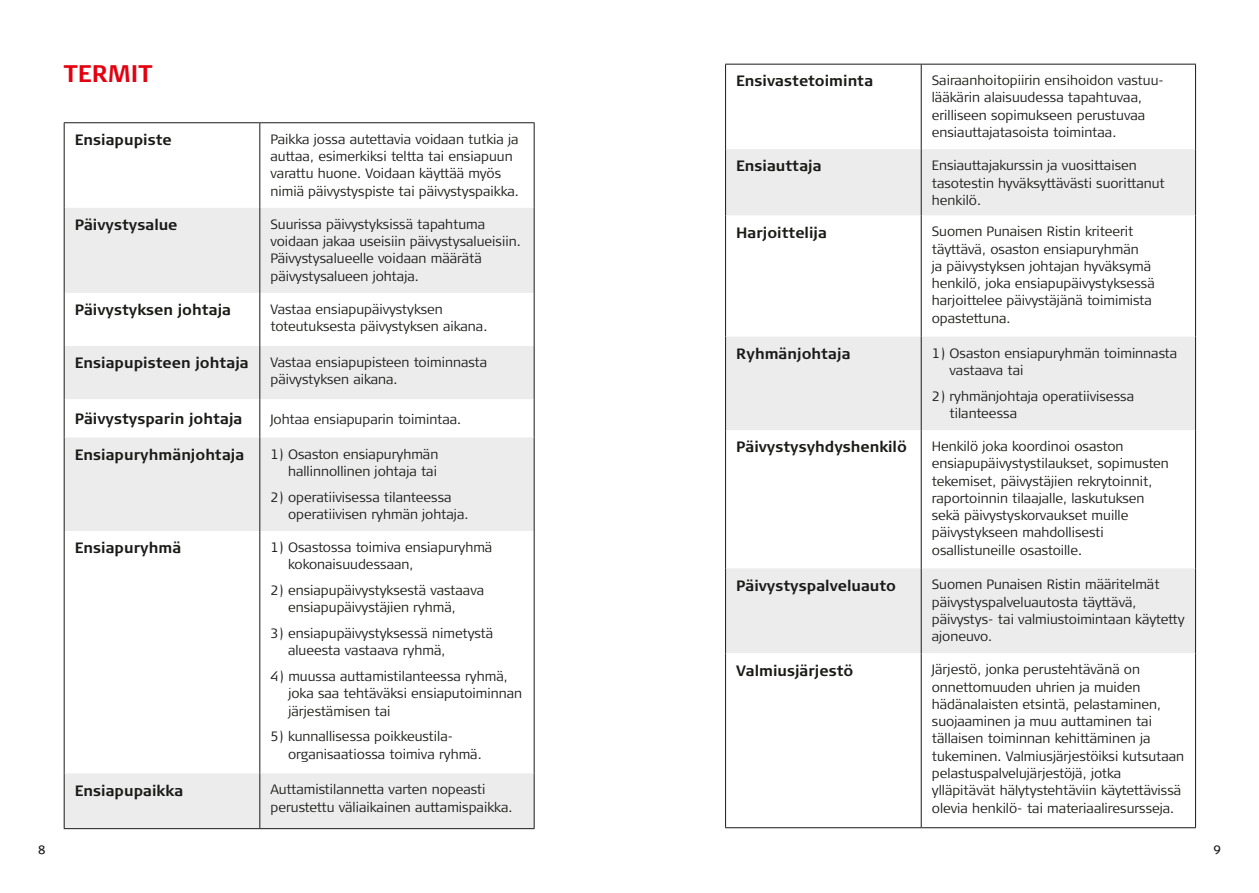
<style>
.page{position:relative;width:1259px;height:893px;background:#fff}
.page>*{position:absolute;margin:0;border:0;box-sizing:border-box;transform-origin:0 0}
.t1{font:700 24px "Signa Column";color:#e3000f}
.t2{font:700 15px "Signa Column";color:#1a1a18}
.t3{font:300 13.5px/17.2px "Signa Column";color:#1a1a18}
.t4{font:12px "Signa OT";color:#1a1a18}
</style>
<div class="page">
<svg style="left:65px;top:208px;width:469px;height:620px"></svg>
<hr style="left:259px;top:123px;width:1px;height:85px;background:#1a1a18">
<hr style="left:259px;top:208px;width:1px;height:85px;background:#1a1a18">
<hr style="left:259px;top:293px;width:1px;height:53px;background:#1a1a18">
<hr style="left:259px;top:346px;width:1px;height:53px;background:#1a1a18">
<hr style="left:259px;top:399px;width:1px;height:38px;background:#1a1a18">
<hr style="left:259px;top:437px;width:1px;height:94px;background:#1a1a18">
<hr style="left:259px;top:531px;width:1px;height:242px;background:#1a1a18">
<hr style="left:259px;top:773px;width:1px;height:55px;background:#1a1a18">
<hr style="left:64px;top:122px;width:196px;height:1px;background:#1a1a18">
<hr style="left:64px;top:123px;width:1px;height:85px;background:#1a1a18">
<hr style="left:260px;top:122px;width:274px;height:1px;background:#1a1a18">
<hr style="left:534px;top:123px;width:1px;height:85px;background:#1a1a18">
<hr style="left:64px;top:208px;width:1px;height:85px;background:#1a1a18">
<hr style="left:534px;top:208px;width:1px;height:85px;background:#1a1a18">
<hr style="left:64px;top:293px;width:1px;height:53px;background:#1a1a18">
<hr style="left:534px;top:293px;width:1px;height:53px;background:#1a1a18">
<hr style="left:64px;top:346px;width:1px;height:53px;background:#1a1a18">
<hr style="left:534px;top:346px;width:1px;height:53px;background:#1a1a18">
<hr style="left:64px;top:399px;width:1px;height:38px;background:#1a1a18">
<hr style="left:534px;top:399px;width:1px;height:38px;background:#1a1a18">
<hr style="left:64px;top:437px;width:1px;height:94px;background:#1a1a18">
<hr style="left:534px;top:437px;width:1px;height:94px;background:#1a1a18">
<hr style="left:64px;top:531px;width:1px;height:242px;background:#1a1a18">
<hr style="left:534px;top:531px;width:1px;height:242px;background:#1a1a18">
<hr style="left:64px;top:773px;width:1px;height:55px;background:#1a1a18">
<hr style="left:534px;top:773px;width:1px;height:55px;background:#1a1a18">
<hr style="left:64px;top:828px;width:196px;height:1px;background:#1a1a18">
<hr style="left:260px;top:828px;width:274px;height:1px;background:#1a1a18">
<svg style="left:726px;top:149px;width:469px;height:504px"></svg>
<svg style="left:726px;top:653px;width:195px;height:174px"></svg>
<hr style="left:921px;top:65px;width:1px;height:84px;background:#1a1a18">
<hr style="left:921px;top:149px;width:1px;height:66px;background:#1a1a18">
<hr style="left:921px;top:215px;width:1px;height:122px;background:#1a1a18">
<hr style="left:921px;top:337px;width:1px;height:93px;background:#1a1a18">
<hr style="left:921px;top:430px;width:1px;height:138px;background:#1a1a18">
<hr style="left:921px;top:568px;width:1px;height:85px;background:#1a1a18">
<hr style="left:921px;top:653px;width:1px;height:174px;background:#1a1a18">
<hr style="left:725px;top:653px;width:1px;height:174px;background:#1a1a18">
<hr style="left:725px;top:827px;width:196px;height:1px;background:#1a1a18">
<hr style="left:1195px;top:653px;width:1px;height:174px;background:#1a1a18">
<hr style="left:921px;top:827px;width:275px;height:1px;background:#1a1a18">
<hr style="left:725px;top:65px;width:1px;height:84px;background:#1a1a18">
<hr style="left:1195px;top:65px;width:1px;height:84px;background:#1a1a18">
<hr style="left:725px;top:149px;width:1px;height:66px;background:#1a1a18">
<hr style="left:1195px;top:149px;width:1px;height:66px;background:#1a1a18">
<hr style="left:725px;top:215px;width:1px;height:122px;background:#1a1a18">
<hr style="left:1195px;top:215px;width:1px;height:122px;background:#1a1a18">
<hr style="left:725px;top:337px;width:1px;height:93px;background:#1a1a18">
<hr style="left:1195px;top:337px;width:1px;height:93px;background:#1a1a18">
<hr style="left:725px;top:430px;width:1px;height:138px;background:#1a1a18">
<hr style="left:1195px;top:430px;width:1px;height:138px;background:#1a1a18">
<hr style="left:725px;top:568px;width:1px;height:85px;background:#1a1a18">
<hr style="left:1195px;top:568px;width:1px;height:85px;background:#1a1a18">
<hr style="left:725px;top:64px;width:196px;height:1px;background:#1a1a18">
<hr style="left:921px;top:64px;width:275px;height:1px;background:#1a1a18">
<h1 class="t1" style="left:64px;top:60px;width:90px">TERMIT</h1>
<p class="t2" style="left:75px;top:131px;width:98px">Ensiapupiste</p>
<p class="t3" style="left:270px;top:131px;width:250px">Paikka jossa autettavia voidaan tutkia ja auttaa, esimerkiksi teltta tai ensiapuun varattu huone. Voidaan käyttää myös nimiä päivystyspiste tai päivystyspaikka.</p>
<p class="t2" style="left:75px;top:216px;width:104px">Päivystysalue</p>
<p class="t3" style="left:270px;top:216px;width:252px">Suurissa päivystyksissä tapahtuma voidaan jakaa useisiin päivystysalueisiin.<br>Päivystysalueelle voidaan määrätä päivystysalueen johtaja.</p>
<p class="t2" style="left:75px;top:301px;width:158px">Päivystyksen johtaja</p>
<p class="t3" style="left:270px;top:301px;width:218px">Vastaa ensiapupäivystyksen toteutuksesta päivystyksen aikana.</p>
<p class="t2" style="left:75px;top:354px;width:176px">Ensiapupisteen johtaja</p>
<p class="t3" style="left:270px;top:354px;width:218px">Vastaa ensiapupisteen toiminnasta päivystyksen aikana.</p>
<p class="t2" style="left:75px;top:410px;width:169px">Päivystysparin johtaja</p>
<p class="t3" style="left:270px;top:410px;width:192px">Johtaa ensiapuparin toimintaa.</p>
<p class="t2" style="left:75px;top:446px;width:171px">Ensiapuryhmänjohtaja</p>
<p class="t3" style="left:270px;top:445px;width:169px;text-align:right">1) Osaston ensiapuryhmän hallinnollinen johtaja tai</p>
<p class="t3" style="left:288px;top:488px;width:182px;text-indent:-18px">2) operatiivisessa tilanteessa operatiivisen ryhmän johtaja.</p>
<p class="t2" style="left:75px;top:539px;width:108px">Ensiapuryhmä</p>
<p class="t3" style="left:288px;top:539px;width:206px;text-indent:-18px">1) Osastossa toimiva ensiapuryhmä kokonaisuudessaan,</p>
<p class="t3" style="left:288px;top:582px;width:198px;text-indent:-18px">2) ensiapupäivystyksestä vastaava ensiapupäivystäjien ryhmä,</p>
<p class="t3" style="left:288px;top:625px;width:207px;text-indent:-18px">3) ensiapupäivystyksessä nimetystä alueesta vastaava ryhmä,</p>
<p class="t3" style="left:288px;top:668px;width:235px;text-indent:-18px">4) muussa auttamistilanteessa ryhmä, joka saa tehtäväksi ensiaputoiminnan järjestämisen tai</p>
<p class="t3" style="left:288px;top:728px;width:195px;text-indent:-18px">5) kunnallisessa poikkeustila&shy;organisaatiossa toimiva ryhmä.</p>
<p class="t2" style="left:75px;top:782px;width:110px">Ensiapupaikka</p>
<p class="t3" style="left:270px;top:781px;width:244px">Auttamistilannetta varten nopeasti perustettu väliaikainen auttamispaikka.</p>
<p class="t2" style="left:736px;top:72px;width:139px">Ensivastetoiminta</p>
<p class="t3" style="left:932px;top:72px;width:231px">Sairaanhoitopiirin ensihoidon vastuu&shy;lääkärin alaisuudessa tapahtuvaa, erilliseen sopimukseen perustuvaa ensiauttajatasoista toimintaa.</p>
<p class="t2" style="left:736px;top:157px;width:87px">Ensiauttaja</p>
<p class="t3" style="left:932px;top:157px;width:234px">Ensiauttajakurssin ja vuosittaisen tasotestin hyväksyttävästi suorittanut henkilö.</p>
<p class="t2" style="left:736px;top:224px;width:92px">Harjoittelija</p>
<p class="t3" style="left:932px;top:223px;width:224px">Suomen Punaisen Ristin kriteerit täyttävä, osaston ensiapuryhmän<br>ja päivystyksen johtajan hyväksymä henkilö, joka ensiapupäivystyksessä harjoittelee päivystäjänä toimimista opastettuna.</p>
<p class="t2" style="left:736px;top:345px;width:116px">Ryhmänjohtaja</p>
<p class="t3" style="left:949px;top:344px;width:229px;text-indent:-18px">1) Osaston ensiapuryhmän toiminnasta vastaava tai</p>
<p class="t3" style="left:949px;top:387px;width:186px;text-indent:-18px">2) ryhmänjohtaja operatiivisessa tilanteessa</p>
<p class="t2" style="left:736px;top:438px;width:172px">Päivystysyhdyshenkilö</p>
<p class="t3" style="left:932px;top:438px;width:238px">Henkilö joka koordinoi osaston ensiapupäivystystilaukset, sopimusten tekemiset, päivystäjien rekrytoinnit, raportoinnin tilaajalle, laskutuksen sekä päivystyskorvaukset muille päivystykseen mahdollisesti osallistuneille osastoille.</p>
<p class="t2" style="left:736px;top:577px;width:161px">Päivystyspalveluauto</p>
<p class="t3" style="left:932px;top:576px;width:254px">Suomen Punaisen Ristin määritelmät päivystyspalveluautosta täyttävä, päivystys- tai valmiustoimintaan käytetty ajoneuvo.</p>
<p class="t2" style="left:736px;top:662px;width:119px">Valmiusjärjestö</p>
<p class="t3" style="left:932px;top:661px;width:254px">Järjestö, jonka perustehtävänä on onnettomuuden uhrien ja muiden hädänalaisten etsintä, pelastaminen, suojaaminen ja muu auttaminen tai tällaisen toiminnan kehittäminen ja tukeminen. Valmiusjärjestöiksi kutsutaan pelastuspalvelujärjestöjä, jotka ylläpitävät hälytystehtäviin käytettävissä olevia henkilö- tai materiaaliresursseja.</p>
<p class="t4" style="left:38px;top:842px;width:9px">8</p>
<p class="t4" style="left:1213px;top:842px;width:9px">9</p>
</div>
